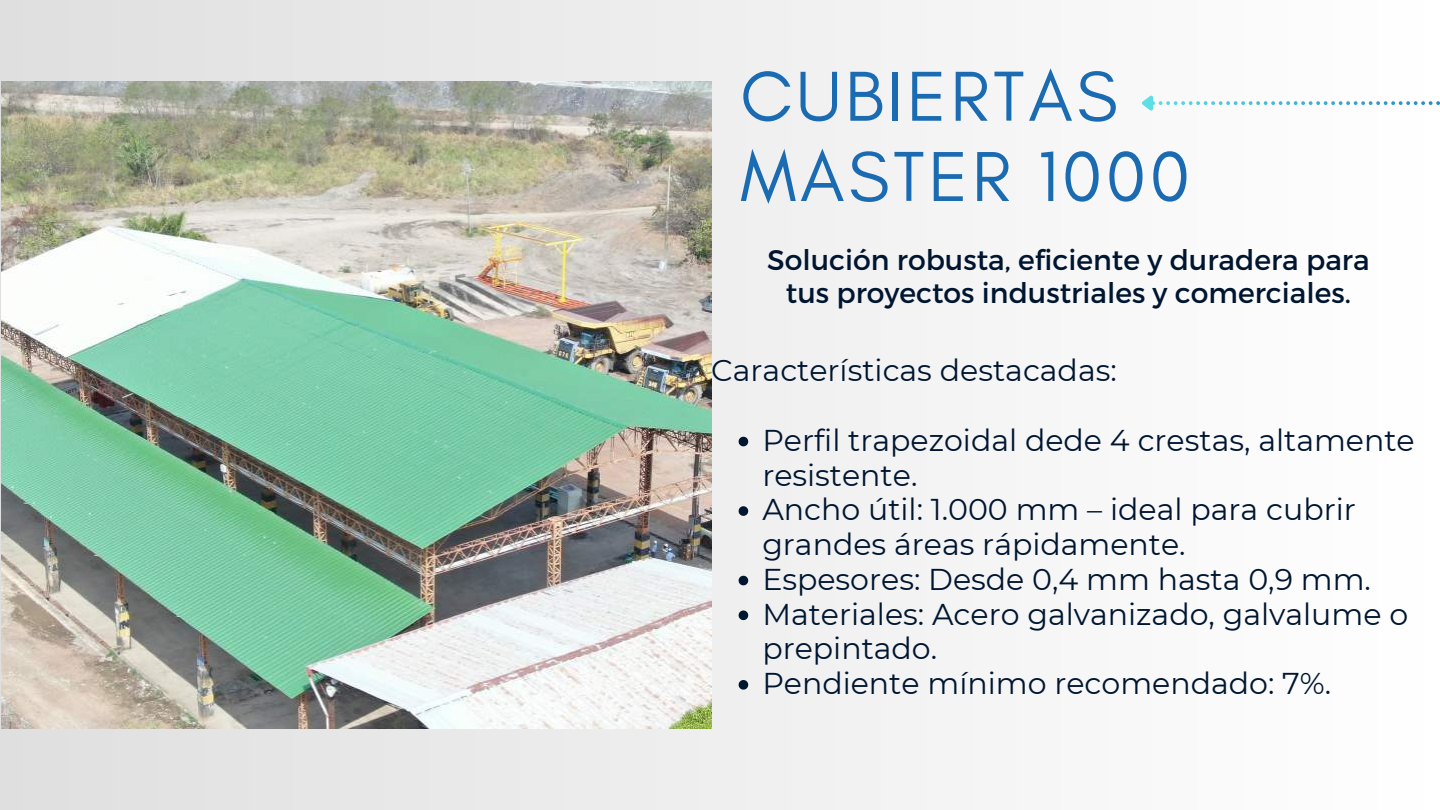
<style>
.page{position:relative;width:1440px;height:810px;background:#fff}
.page>*{position:absolute;margin:0;border:0;box-sizing:border-box;transform-origin:0 0}
.t1{font:72px/80.2px "Glacial Indifference";letter-spacing:.05em;color:#1b6bb3}
.t2{font:30px/34.8px "Montserrat";color:#001630}
.t3{font:28.3px/33px "Montserrat";color:#001630;text-align:center}
</style>
<div class="page">
<div style="left:0;top:0;width:1440px;height:810px;background:linear-gradient(to right,#dfdfdf,#fff)"></div>
<img style="left:2px;top:81px;width:709px;height:648px">
<svg style="left:1138px;top:92px;width:302px;height:24px"></svg>
<svg style="left:739px;top:437px;width:9px;height:9px"></svg>
<svg style="left:739px;top:506px;width:9px;height:10px"></svg>
<svg style="left:739px;top:576px;width:9px;height:9px"></svg>
<svg style="left:739px;top:611px;width:9px;height:9px"></svg>
<svg style="left:739px;top:680px;width:9px;height:10px"></svg>
<h1 class="t1" style="left:740px;top:55px;width:451px">CUBIERTAS<br>MASTER 1000</h1>
<p class="t3" style="left:767px;top:242px;width:604px">Solución robusta, eficiente y duradera para tus proyectos industriales y comerciales.</p>
<p class="t2" style="left:711px;top:353px;width:407px">Características destacadas:</p>
<p class="t2" style="left:762px;top:423px;width:654px">Perfil trapezoidal dede 4 crestas, altamente resistente.<br>Ancho útil: 1.000 mm – ideal para cubrir grandes áreas rápidamente.<br>Espesores: Desde 0,4 mm hasta 0,9 mm.<br>Materiales: Acero galvanizado, galvalume o prepintado.<br>Pendiente mínimo recomendado: 7%.</p>
</div>
